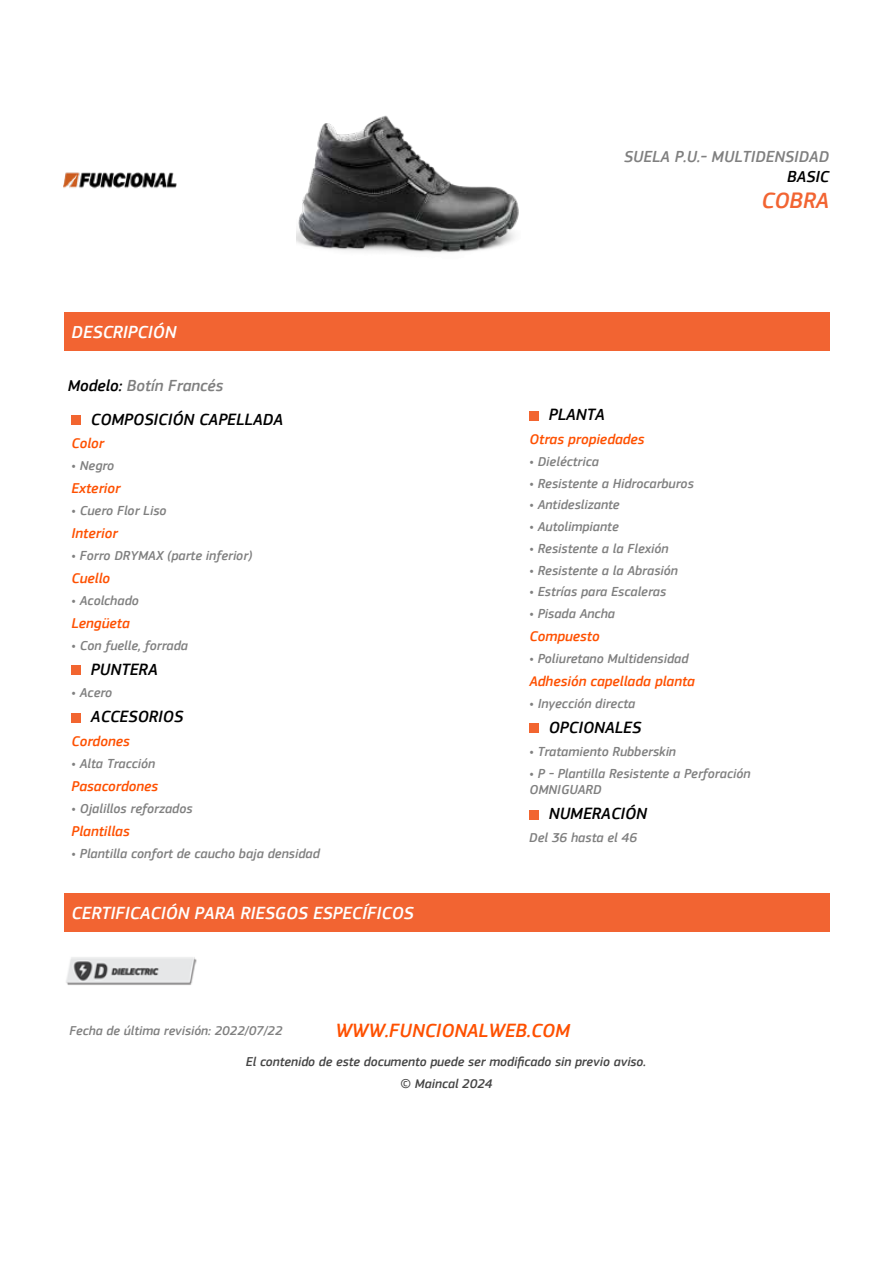
<style>
.page{position:relative;width:893px;height:1263px;background:#fff}
.page>*{position:absolute;margin:0;border:0;box-sizing:border-box;transform-origin:0 0}
.t1{font:italic 500 23.1px "PF Square Sans Pro";color:#f26432}
.t2{font:italic 500 19.8px "PF Square Sans Pro";color:#fe5000}
.t3{font:italic 500 18.15px "PF Square Sans Pro";color:#fff}
.t4{font:italic 500 16.8px "PF Square Sans Pro";color:#000}
.t5{font:italic 500 16.5px "PF Square Sans Pro";color:#808080}
.t6{font:italic 500 16.5px "PF Square Sans Pro";color:#000}
.t7{font:italic 500 14.7px "PF Square Sans Pro";color:#fe5000}
.t8{font:italic 500 13.5px/16.2px "PF Square Sans Pro";color:#808080}
.t9{font:italic 500 13.2px/21.5px "PF Square Sans Pro";color:#454545;text-align:center}
.t10{font:italic 500 13.2px "PF Square Sans Pro";color:#808080}
.s1{color:#000}
</style>
<div class="page">
<div style="left:64px;top:312px;width:765px;height:39px;background:#f26432"></div>
<div style="left:64px;top:894px;width:765px;height:38px;background:#f26432"></div>
<img style="left:64px;top:172px;width:112px;height:17px">
<img style="left:296px;top:115px;width:223px;height:138px">
<svg style="left:72px;top:415px;width:9px;height:9px"></svg>
<svg style="left:72px;top:666px;width:9px;height:9px"></svg>
<svg style="left:72px;top:713px;width:9px;height:9px"></svg>
<svg style="left:529px;top:411px;width:9px;height:9px"></svg>
<svg style="left:529px;top:724px;width:9px;height:9px"></svg>
<svg style="left:529px;top:810px;width:9px;height:9px"></svg>
<img style="left:66px;top:957px;width:131px;height:28px">
<h3 class="t3" style="left:72px;top:321px;width:106px">DESCRIPCIÓN</h3>
<p class="t5" style="left:68px;top:375px;width:157px"><span class="s1">Modelo:</span> Botín Francés</p>
<p class="t4" style="left:91px;top:409px;width:194px">COMPOSICIÓN CAPELLADA</p>
<p class="t7" style="left:72px;top:435px;width:34px">Color</p>
<p class="t8" style="left:72px;top:458px;width:44px">• Negro</p>
<p class="t7" style="left:72px;top:480px;width:50px">Exterior</p>
<p class="t8" style="left:72px;top:503px;width:97px">• Cuero Flor Liso</p>
<p class="t7" style="left:72px;top:524px;width:47px">Interior</p>
<p class="t8" style="left:72px;top:548px;width:182px">• Forro DRYMAX (parte inferior)</p>
<p class="t7" style="left:72px;top:569px;width:40px">Cuello</p>
<p class="t8" style="left:72px;top:593px;width:69px">• Acolchado</p>
<p class="t7" style="left:72px;top:614px;width:60px">Lengüeta</p>
<p class="t8" style="left:72px;top:637px;width:118px">• Con fuelle, forrada</p>
<p class="t4" style="left:91px;top:659px;width:68px">PUNTERA</p>
<p class="t8" style="left:72px;top:685px;width:42px">• Acero</p>
<p class="t4" style="left:91px;top:707px;width:94px">ACCESORIOS</p>
<p class="t7" style="left:72px;top:732px;width:60px">Cordones</p>
<p class="t8" style="left:72px;top:756px;width:85px">• Alta Tracción</p>
<p class="t7" style="left:72px;top:777px;width:88px">Pasacordones</p>
<p class="t8" style="left:72px;top:800px;width:123px">• Ojalillos reforzados</p>
<p class="t7" style="left:72px;top:822px;width:60px">Plantillas</p>
<p class="t8" style="left:72px;top:845px;width:250px">• Plantilla confort de caucho baja densidad</p>
<h3 class="t3" style="left:72px;top:902px;width:344px">CERTIFICACIÓN PARA RIESGOS ESPECÍFICOS</h3>
<p class="t5" style="left:624px;top:147px;width:206px">SUELA P.U.- MULTIDENSIDAD</p>
<p class="t6" style="left:787px;top:167px;width:43px">BASIC</p>
<h1 class="t1" style="left:761px;top:187px;width:69px">COBRA</h1>
<p class="t4" style="left:549px;top:405px;width:58px">PLANTA</p>
<p class="t7" style="left:529px;top:430px;width:117px">Otras propiedades</p>
<p class="t8" style="left:529px;top:454px;width:71px">• Dieléctrica</p>
<p class="t8" style="left:529px;top:475px;width:166px">• Resistente a Hidrocarburos</p>
<p class="t8" style="left:529px;top:497px;width:92px">• Antideslizante</p>
<p class="t8" style="left:529px;top:519px;width:91px">• Autolimpiante</p>
<p class="t8" style="left:529px;top:541px;width:141px">• Resistente a la Flexión</p>
<p class="t8" style="left:529px;top:562px;width:150px">• Resistente a la Abrasión</p>
<p class="t8" style="left:529px;top:584px;width:138px">• Estrías para Escaleras</p>
<p class="t8" style="left:529px;top:606px;width:87px">• Pisada Ancha</p>
<p class="t7" style="left:529px;top:627px;width:72px">Compuesto</p>
<p class="t8" style="left:529px;top:651px;width:161px">• Poliuretano Multidensidad</p>
<p class="t7" style="left:529px;top:672px;width:167px">Adhesión capellada planta</p>
<p class="t8" style="left:529px;top:695px;width:107px">• Inyección directa</p>
<p class="t4" style="left:549px;top:717px;width:94px">OPCIONALES</p>
<p class="t8" style="left:529px;top:744px;width:148px">• Tratamiento Rubberskin</p>
<p class="t8" style="left:529px;top:766px;width:223px">• P - Plantilla Resistente a Perforación<br>OMNIGUARD</p>
<p class="t4" style="left:549px;top:804px;width:100px">NUMERACIÓN</p>
<p class="t8" style="left:529px;top:829px;width:109px">Del 36 hasta el 46</p>
<p class="t10" style="left:69px;top:1023px;width:215px">Fecha de última revisión: 2022/07/22</p>
<h2 class="t2" style="left:335px;top:1019px;width:236px">WWW.FUNCIONALWEB.COM</h2>
<p class="t9" style="left:246px;top:1051px;width:402px">El contenido de este documento puede ser modificado sin previo aviso. © Maincal 2024</p>
</div>
